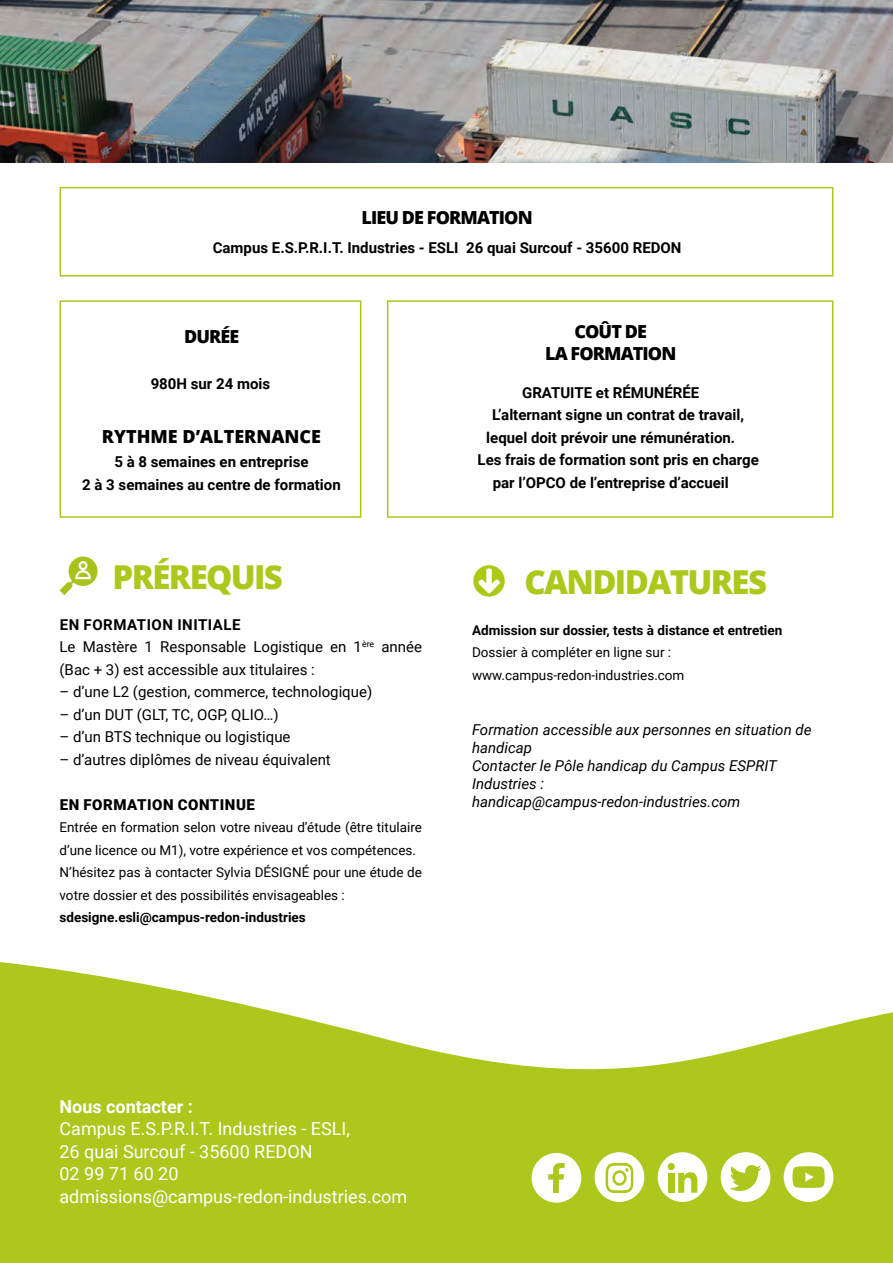
<style>
.page{position:relative;width:893px;height:1263px;background:#fff}
.page>*{position:absolute;margin:0;border:0;box-sizing:border-box;transform-origin:0 0}
.t1{font:800 33px "Open Sans";letter-spacing:-.05em;color:#adc81c}
.t2{font:18px/22.5px "Roboto";color:#fff}
.t3{font:800 18px/21.6px "Open Sans";letter-spacing:-.05em;color:#000;text-align:center}
.t4{font:800 18px "Open Sans";color:#000}
.t5{font:700 18px "Roboto";color:#fff}
.t6{font:700 15px/22.5px "Roboto";color:#000;text-align:center}
.t7{font:15px/22.5px "Roboto";color:#000}
.t8{font:italic 15px/18px "Roboto";color:#000}
.t9{font:900 15px "Roboto";letter-spacing:.035em;color:#000}
.t10{font:13.5px/22.5px "Roboto";color:#000}
.t11{font:700 13.5px "Roboto";color:#000}
.s1{font-weight:700}
</style>
<div class="page">
<svg style="left:0;top:962px;width:893px;height:301px;fill:#adc71c"></svg>
<div style="left:532px;top:1153px;width:49px;height:50px;background:#fff;border-radius:50%"></div>
<svg style="left:548px;top:1163px;width:17px;height:30px"></svg>
<div style="left:595px;top:1152px;width:49px;height:50px;background:#fff;border-radius:50%"></div>
<div style="left:658px;top:1152px;width:49px;height:50px;background:#fff;border-radius:50%"></div>
<div style="left:721px;top:1152px;width:49px;height:50px;background:#fff;border-radius:50%"></div>
<svg style="left:606px;top:1163px;width:27px;height:30px"></svg>
<svg style="left:678px;top:1172px;width:19px;height:21px"></svg>
<div style="left:668px;top:1173px;width:6px;height:20px;background:#adc71c"></div>
<div style="left:668px;top:1163px;width:7px;height:7px;background:#adc71c;border-radius:50%"></div>
<svg style="left:729px;top:1165px;width:33px;height:26px"></svg>
<div style="left:784px;top:1152px;width:49px;height:50px;background:#fff;border-radius:50%"></div>
<svg style="left:792px;top:1166px;width:33px;height:22px"></svg>
<div style="left:60px;top:300px;width:301px;height:218px;border:2px solid #adc71c"></div>
<div style="left:387px;top:300px;width:446px;height:218px;border:2px solid #adc71c"></div>
<div style="left:60px;top:187px;width:773px;height:89px;border:2px solid #adc71c"></div>
<svg style="left:60px;top:556px;width:38px;height:39px"></svg>
<svg style="left:473px;top:565px;width:32px;height:32px"></svg>
<img style="left:0;top:0;width:893px;height:162px">
<p class="t3" style="left:361px;top:205px;width:173px">LIEU DE FORMATION</p>
<p class="t6" style="left:213px;top:236px;width:470px">Campus E.S.P.R.I.T. Industries - ESLI 26 quai Surcouf - 35600 REDON</p>
<p class="t3" style="left:184px;top:324px;width:57px">DURÉE</p>
<p class="t6" style="left:151px;top:372px;width:121px">980H sur 24 mois</p>
<p class="t4" style="left:102px;top:423px;width:221px">RYTHME D’ALTERNANCE</p>
<p class="t6" style="left:82px;top:450px;width:260px">5 à 8 semaines en entreprise<br>2 à 3 semaines au centre de formation</p>
<h1 class="t1" style="left:113px;top:551px;width:172px">PRÉREQUIS</h1>
<p class="t7" style="left:60px;top:612px;width:364px"><span class="s1">EN FORMATION INITIALE<br></span>Le Mastère 1 Responsable Logistique en 1<sup>ère</sup> année (Bac + 3) est accessible aux titulaires :</p>
<p class="t7" style="left:60px;top:680px;width:314px">– d’une L2 (gestion, commerce, technologique)</p>
<p class="t7" style="left:60px;top:702px;width:221px">– d’un DUT (GLT, TC, OGP, QLIO…)</p>
<p class="t7" style="left:60px;top:725px;width:233px">– d’un BTS technique ou logistique</p>
<p class="t7" style="left:60px;top:747px;width:273px">– d’autres diplômes de niveau équivalent</p>
<p class="t9" style="left:60px;top:794px;width:197px">EN FORMATION CONTINUE</p>
<p class="t10" style="left:60px;top:816px;width:364px">Entrée en formation selon votre niveau d’étude (être titulaire d’une licence ou M1), votre expérience et vos compétences.<br>N’hésitez pas à contacter Sylvia DÉSIGNÉ pour une étude de votre dossier et des possibilités envisageables :</p>
<p class="t11" style="left:60px;top:908px;width:248px">sdesigne.esli@campus-redon-industries</p>
<p class="t3" style="left:545px;top:320px;width:133px">COÛT DE<br>LA FORMATION</p>
<p class="t6" style="left:522px;top:381px;width:179px">GRATUITE et RÉMUNÉRÉE</p>
<p class="t6" style="left:492px;top:403px;width:253px">L’alternant signe un contrat de travail,</p>
<p class="t6" style="left:486px;top:426px;width:250px">lequel doit prévoir une rémunération.</p>
<p class="t6" style="left:478px;top:448px;width:283px">Les frais de formation sont pris en charge</p>
<p class="t6" style="left:493px;top:471px;width:238px">par l’OPCO de l’entreprise d’accueil</p>
<h1 class="t1" style="left:524px;top:557px;width:244px">CANDIDATURES</h1>
<p class="t11" style="left:472px;top:620px;width:312px">Admission sur dossier, tests à distance et entretien</p>
<p class="t10" style="left:472px;top:641px;width:214px">Dossier à compléter en ligne sur : www.campus-redon-industries.com</p>
<p class="t8" style="left:472px;top:720px;width:341px">Formation accessible aux personnes en situation de handicap<br>Contacter le Pôle handicap du Campus ESPRIT<br>Industries : handicap@campus-redon-industries.com</p>
<p class="t5" style="left:60px;top:1094px;width:135px">Nous contacter :</p>
<p class="t2" style="left:60px;top:1117px;width:349px">Campus E.S.P.R.I.T. Industries - ESLI,<br>26 quai Surcouf - 35600 REDON<br>02 99 71 60 20 admissions@campus-redon-industries.com</p>
</div>
